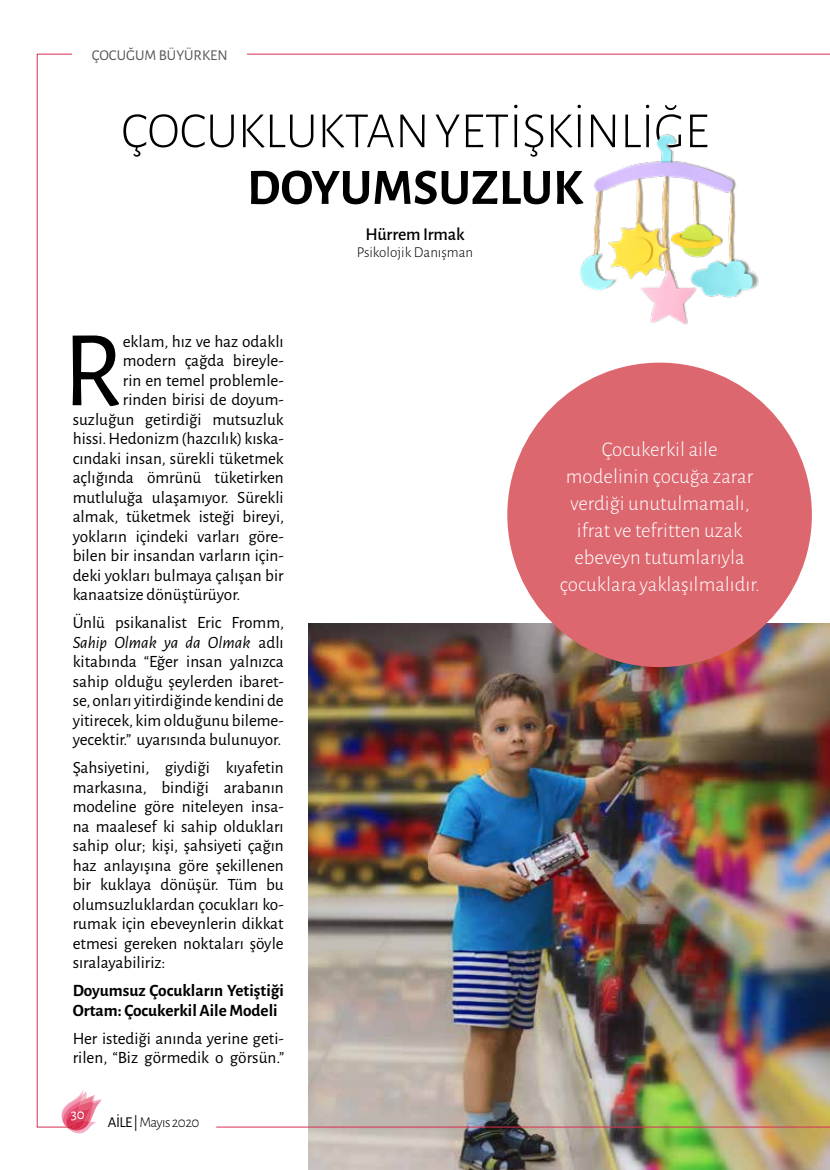
<style>
.page{position:relative;width:830px;height:1170px;background:#fff}
.page>*{position:absolute;margin:0;border:0;box-sizing:border-box;transform-origin:0 0}
.t1{font:108.45px "Alegreya Sans";color:#000}
.t2{font:300 51px "Alegreya Sans";color:#000}
.t3{font:700 51px "Alegreya Sans";color:#000}
.t4{font:300 21px/27px "Alegreya Sans";color:#fff;text-align:center}
.t5{font:500 18px "Alegreya Sans";letter-spacing:-.01em;color:#000}
.t6{font:17.25px/19.5px "Alegreya Sans";color:#000;text-align:justify}
.t7{font:700 17.25px/19.5px "Alegreya Sans";color:#000}
.t8{font:15px "Alegreya Sans";color:#575756}
.t9{font:300 15px "Alegreya Sans";color:#000}
.t10{font:300 15px "Alegreya Sans";letter-spacing:-.04em;color:#000}
.t11{font:15px "Alegreya Sans";color:#fff}
.s1{font-style:italic}
.s2{font-weight:400}
</style>
<div class="page">
<img style="left:308px;top:1127px;width:521px;height:42px">
<svg style="left:59px;top:1127px;width:31px;height:6px"></svg>
<img style="left:36px;top:53px;width:793px;height:1074px">
<div style="left:72px;top:43px;width:175px;height:22px;background:#fff"></div>
<img style="left:568px;top:132px;width:191px;height:195px">
<p class="t8" style="left:101px;top:42px;width:47px">AİLE-CE</p>
<p class="t8" style="left:92px;top:45px;width:137px">ÇOCUĞUM BÜYÜRKEN</p>
<h2 class="t2" style="left:121px;top:98px;width:589px">ÇOCUKLUKTAN YETİŞKİNLİĞE</h2>
<h2 class="t3" style="left:247px;top:150px;width:337px">DOYUMSUZLUK</h2>
<h1 class="t1" style="left:62px;top:297px;width:62px">R</h1>
<p class="t6" style="left:123px;top:330px;width:162px">eklam, hız ve haz odaklı</p>
<p class="t6" style="left:123px;top:350px;width:162px">modern çağda bireyle-</p>
<p class="t6" style="left:123px;top:369px;width:162px">rin en temel problemle-</p>
<p class="t6" style="left:123px;top:389px;width:162px">rinden birisi de doyum-</p>
<p class="t6" style="left:73px;top:408px;width:212px">suzluğun getirdiği mutsuzluk</p>
<p class="t6" style="left:73px;top:428px;width:212px">hissi. Hedonizm (hazcılık) kıska-</p>
<p class="t6" style="left:73px;top:447px;width:212px">cındaki insan, sürekli tüketmek</p>
<p class="t6" style="left:73px;top:467px;width:212px">açlığında ömrünü tüketirken</p>
<p class="t6" style="left:73px;top:486px;width:212px">mutluluğa ulaşamıyor. Sürekli</p>
<p class="t6" style="left:73px;top:506px;width:213px">almak, tüketmek isteği bireyi,</p>
<p class="t6" style="left:73px;top:525px;width:212px">yokların içindeki varları göre-</p>
<p class="t6" style="left:73px;top:545px;width:212px">bilen bir insandan varların için-</p>
<p class="t6" style="left:73px;top:564px;width:212px">deki yokları bulmaya çalışan bir</p>
<p class="t6" style="left:73px;top:584px;width:169px">kanaatsize dönüştürüyor.</p>
<p class="t6" style="left:73px;top:612px;width:213px">Ünlü psikanalist Eric Fromm, <span class="s1">Sahip Olmak ya da Olmak</span> adlı kitabında “Eğer insan yalnızca sahip olduğu şeylerden ibaret&shy;se, onları yitirdiğinde kendini de yitirecek, kim olduğunu bileme&shy;yecektir.” uyarısında bulunuyor.</p>
<p class="t6" style="left:73px;top:757px;width:212px">Şahsiyetini, giydiği kıyafetin markasına, bindiği arabanın modeline göre niteleyen insa&shy;na maalesef ki sahip oldukları sahip olur; kişi, şahsiyeti çağın haz anlayışına göre şekillenen bir kuklaya dönüşür. Tüm bu olumsuzluklardan çocukları ko&shy;rumak için ebeveynlerin dikkat etmesi gereken noktaları şöyle sıralayabiliriz:</p>
<p class="t7" style="left:73px;top:979px;width:212px">Doyumsuz Çocukların Yetiştiği<br>Ortam: Çocukerkil Aile Modeli</p>
<p class="t6" style="left:73px;top:1027px;width:213px">Her istediği anında yerine geti&shy;rilen, “Biz görmedik o görsün.”</p>
<p class="t11" style="left:71px;top:1104px;width:16px">30</p>
<p class="t10" style="left:108px;top:1112px;width:93px"><span class="s2">AİLE |</span> Mayıs 2020</p>
<p class="t5" style="left:365px;top:221px;width:101px">Hürrem Irmak</p>
<p class="t9" style="left:356px;top:243px;width:118px">Psikolojik Danışman</p>
<p class="t4" style="left:559px;top:435px;width:201px">Çocukerkil aile modelinin çocuğa zarar verdiği unutulmamalı, ifrat ve tefritten uzak ebeveyn tutumlarıyla çocuklara yaklaşılmalıdır.</p>
</div>
